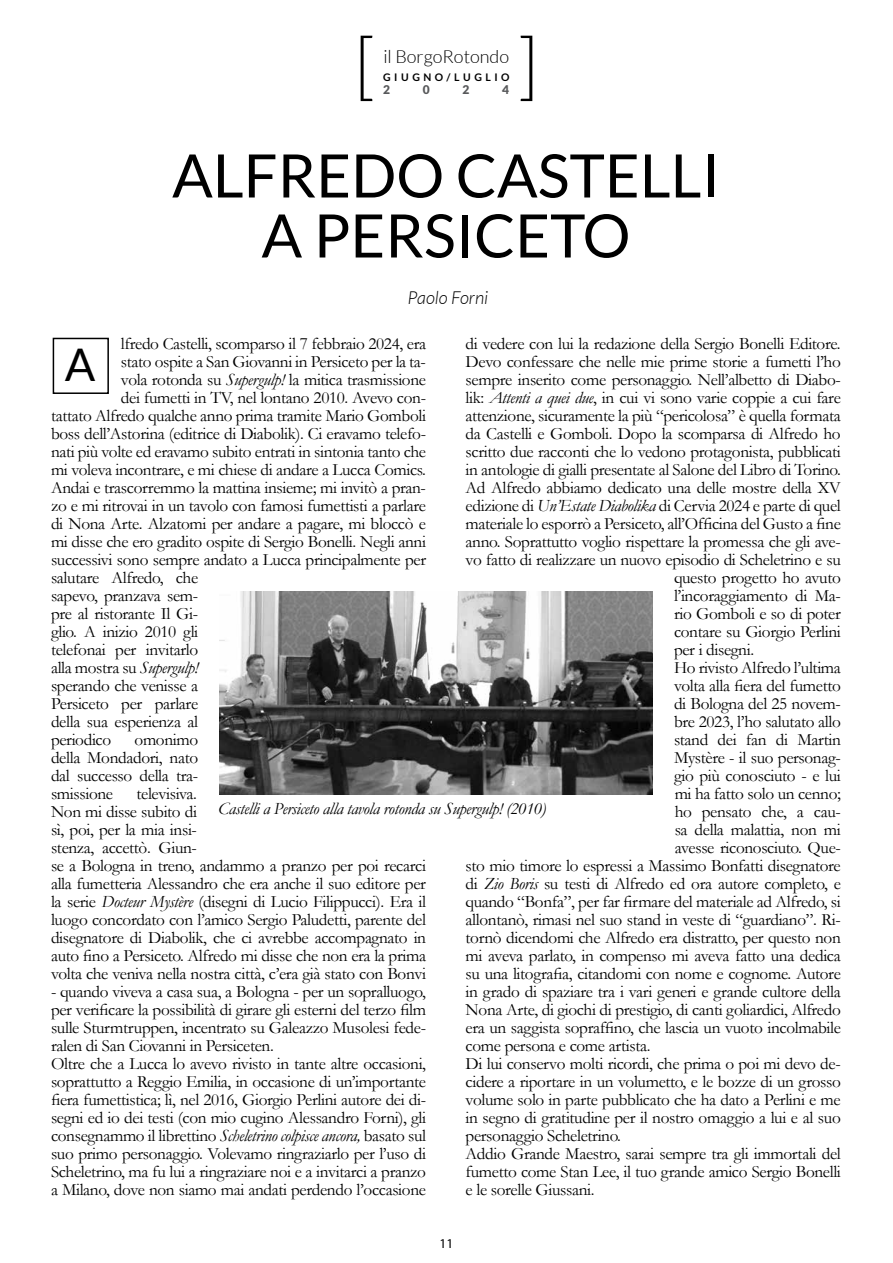
<style>
.page{position:relative;width:893px;height:1263px;background:#fff}
.page>*{position:absolute;margin:0;border:0;box-sizing:border-box;transform-origin:0 0}
.t1{font:300 73.5px "Lato";color:#000}
.t2{font:60px/60px "Lato";color:#000;text-align:center}
.t3{font:45px "Lato";color:#000}
.t4{font:300 18px "Lato";color:#000}
.t5{font:italic 300 18px "Lato";color:#000}
.t6{font:17.25px/18px "Garamond";letter-spacing:-.02em;color:#000}
.t7{font:italic 17.25px "Garamond";letter-spacing:-.02em;color:#000}
.t8{font:13.5px "Myriad Pro";color:#000}
.t9{font:900 12px "Lato";color:#58595b}
.t10{font:700 10.5px "Lato";letter-spacing:.335em;color:#000}
.s1{font-style:italic}
</style>
<div class="page">
<div style="left:53px;top:338px;width:56px;height:56px;border:2px solid #000"></div>
<img style="left:220px;top:592px;width:433px;height:202px">
<h1 class="t1" style="left:354px;top:26px;width:24px">[</h1>
<p class="t4" style="left:383px;top:47px;width:127px">il BorgoRotondo</p>
<p class="t10" style="left:383px;top:72px;width:128px">GIUGNO/LUGLIO</p>
<p class="t9" style="left:383px;top:83px;width:8px">2</p>
<p class="t9" style="left:423px;top:83px;width:8px">0</p>
<p class="t9" style="left:462px;top:83px;width:8px">2</p>
<p class="t9" style="left:502px;top:83px;width:8px">4</p>
<h2 class="t2" style="left:172px;top:145px;width:549px">ALFREDO CASTELLI<br>A PERSICETO</h2>
<p class="t5" style="left:408px;top:288px;width:82px">Paolo Forni</p>
<p class="t6" style="left:121px;top:334px;width:307px">lfredo Castelli, scomparso il 7 febbraio 2024, era</p>
<p class="t6" style="left:121px;top:352px;width:307px">stato ospite a San Giovanni in Persiceto per la ta-</p>
<p class="t6" style="left:121px;top:370px;width:307px">vola rotonda su <span class="s1">Supergulp!</span> la mitica trasmissione</p>
<p class="t6" style="left:121px;top:388px;width:307px">dei fumetti in TV, nel lontano 2010. Avevo con-</p>
<p class="t6" style="left:51px;top:406px;width:376px">tattato Alfredo qualche anno prima tramite Mario Gomboli</p>
<p class="t6" style="left:51px;top:424px;width:377px">boss dell’Astorina (editrice di Diabolik). Ci eravamo telefo-</p>
<p class="t6" style="left:51px;top:442px;width:377px">nati più volte ed eravamo subito entrati in sintonia tanto che</p>
<p class="t6" style="left:51px;top:460px;width:376px">mi voleva incontrare, e mi chiese di andare a Lucca Comics.</p>
<p class="t6" style="left:51px;top:478px;width:377px">Andai e trascorremmo la mattina insieme; mi invitò a pran-</p>
<p class="t6" style="left:51px;top:496px;width:376px">zo e mi ritrovai in un tavolo con famosi fumettisti a parlare</p>
<p class="t6" style="left:51px;top:514px;width:376px">di Nona Arte. Alzatomi per andare a pagare, mi bloccò e</p>
<p class="t6" style="left:51px;top:532px;width:377px">mi disse che ero gradito ospite di Sergio Bonelli. Negli anni</p>
<p class="t6" style="left:51px;top:550px;width:377px">successivi sono sempre andato a Lucca principalmente per</p>
<p class="t6" style="left:51px;top:568px;width:149px">salutare Alfredo, che</p>
<p class="t6" style="left:51px;top:586px;width:149px">sapevo, pranzava sem-</p>
<p class="t6" style="left:51px;top:604px;width:149px">pre al ristorante Il Gi-</p>
<p class="t6" style="left:51px;top:622px;width:149px">glio. A inizio 2010 gli</p>
<p class="t6" style="left:51px;top:640px;width:149px">telefonai per invitarlo</p>
<p class="t6" style="left:51px;top:658px;width:149px">alla mostra su <span class="s1">Supergulp!</span></p>
<p class="t6" style="left:51px;top:676px;width:149px">sperando che venisse a</p>
<p class="t6" style="left:51px;top:694px;width:149px">Persiceto per parlare</p>
<p class="t6" style="left:51px;top:712px;width:149px">della sua esperienza al</p>
<p class="t6" style="left:51px;top:730px;width:62px">periodico</p>
<p class="t6" style="left:466px;top:334px;width:377px">di vedere con lui la redazione della Sergio Bonelli Editore.</p>
<p class="t6" style="left:466px;top:352px;width:377px">Devo confessare che nelle mie prime storie a fumetti l’ho</p>
<p class="t6" style="left:466px;top:370px;width:377px">sempre inserito come personaggio. Nell’albetto di Diabo-</p>
<p class="t6" style="left:466px;top:388px;width:377px">lik: <span class="s1">Attenti a quei due</span>, in cui vi sono varie coppie a cui fare</p>
<p class="t6" style="left:466px;top:406px;width:377px">attenzione, sicuramente la più “pericolosa” è quella formata</p>
<p class="t6" style="left:466px;top:424px;width:377px">da Castelli e Gomboli. Dopo la scomparsa di Alfredo ho</p>
<p class="t6" style="left:466px;top:442px;width:377px">scritto due racconti che lo vedono protagonista, pubblicati</p>
<p class="t6" style="left:466px;top:460px;width:377px">in antologie di gialli presentate al Salone del Libro di Torino.</p>
<p class="t6" style="left:466px;top:478px;width:377px">Ad Alfredo abbiamo dedicato una delle mostre della XV</p>
<p class="t6" style="left:466px;top:496px;width:377px">edizione di <span class="s1">Un’Estate Diabolika</span> di Cervia 2024 e parte di quel</p>
<p class="t6" style="left:466px;top:514px;width:377px">materiale lo esporrò a Persiceto, all’Officina del Gusto a fine</p>
<p class="t6" style="left:466px;top:532px;width:377px">anno. Soprattutto voglio rispettare la promessa che gli ave-</p>
<p class="t6" style="left:466px;top:550px;width:377px">vo fatto di realizzare un nuovo episodio di Scheletrino e su</p>
<p class="t6" style="left:674px;top:568px;width:168px">questo progetto ho avuto</p>
<p class="t6" style="left:674px;top:586px;width:168px">l’incoraggiamento di Ma-</p>
<p class="t6" style="left:674px;top:604px;width:168px">rio Gomboli e so di poter</p>
<p class="t6" style="left:674px;top:622px;width:168px">contare su Giorgio Perlini</p>
<p class="t6" style="left:674px;top:640px;width:82px">per i disegni.</p>
<p class="t6" style="left:674px;top:658px;width:168px">Ho rivisto Alfredo l’ultima</p>
<p class="t6" style="left:674px;top:676px;width:168px">volta alla fiera del fumetto</p>
<p class="t6" style="left:674px;top:694px;width:168px">di Bologna del 25 novem-</p>
<p class="t6" style="left:674px;top:712px;width:168px">bre 2023, l’ho salutato allo</p>
<p class="t6" style="left:674px;top:730px;width:168px">stand dei fan di Martin</p>
<p class="t6" style="left:674px;top:748px;width:168px">Mystère - il suo personag-</p>
<p class="t6" style="left:674px;top:766px;width:168px">gio più conosciuto - e lui</p>
<p class="t6" style="left:675px;top:784px;width:168px">mi ha fatto solo un cenno;</p>
<p class="t6" style="left:675px;top:802px;width:168px">ho pensato che, a cau-</p>
<p class="t6" style="left:675px;top:820px;width:168px">sa della malattia, non mi</p>
<p class="t6" style="left:675px;top:838px;width:168px">avesse riconosciuto. Que-</p>
<p class="t6" style="left:466px;top:856px;width:377px">sto mio timore lo espressi a Massimo Bonfatti disegnatore</p>
<p class="t6" style="left:466px;top:874px;width:377px">di <span class="s1">Zio Boris</span> su testi di Alfredo ed ora autore completo, e</p>
<p class="t6" style="left:466px;top:892px;width:377px">quando “Bonfa”, per far firmare del materiale ad Alfredo, si</p>
<p class="t6" style="left:466px;top:910px;width:377px">allontanò, rimasi nel suo stand in veste di “guardiano”. Ri-</p>
<p class="t6" style="left:466px;top:928px;width:377px">tornò dicendomi che Alfredo era distratto, per questo non</p>
<p class="t6" style="left:466px;top:946px;width:377px">mi aveva parlato, in compenso mi aveva fatto una dedica</p>
<p class="t6" style="left:466px;top:964px;width:377px">su una litografia, citandomi con nome e cognome. Autore</p>
<p class="t6" style="left:466px;top:982px;width:377px">in grado di spaziare tra i vari generi e grande cultore della</p>
<p class="t6" style="left:466px;top:1000px;width:377px">Nona Arte, di giochi di prestigio, di canti goliardici, Alfredo</p>
<p class="t6" style="left:466px;top:1018px;width:377px">era un saggista sopraffino, che lascia un vuoto incolmabile</p>
<p class="t6" style="left:466px;top:1036px;width:186px">come persona e come artista.</p>
<p class="t6" style="left:466px;top:1054px;width:377px">Di lui conservo molti ricordi, che prima o poi mi devo de-</p>
<p class="t6" style="left:466px;top:1072px;width:377px">cidere a riportare in un volumetto, e le bozze di un grosso</p>
<p class="t6" style="left:466px;top:1090px;width:377px">volume solo in parte pubblicato che ha dato a Perlini e me</p>
<p class="t6" style="left:466px;top:1108px;width:377px">in segno di gratitudine per il nostro omaggio a lui e al suo</p>
<p class="t6" style="left:466px;top:1126px;width:157px">personaggio Scheletrino.</p>
<p class="t6" style="left:466px;top:1144px;width:377px">Addio Grande Maestro, sarai sempre tra gli immortali del</p>
<p class="t6" style="left:466px;top:1162px;width:377px">fumetto come Stan Lee, il tuo grande amico Sergio Bonelli</p>
<p class="t6" style="left:466px;top:1180px;width:130px">e le sorelle Giussani.</p>
<h3 class="t3" style="left:65px;top:339px;width:32px">A</h3>
<p class="t6" style="left:51px;top:730px;width:149px;text-align:justify;text-indent:84px">omonimo della Mondadori, nato dal successo della tra&shy;smissione</p>
<p class="t6" style="left:51px;top:784px;width:377px;text-indent:85px">televisiva.<br>Non mi disse subito di<br>sì, poi, per la mia insi-<br>stenza, accettò. Giun-<br>se a Bologna in treno, andammo a pranzo per poi recarci alla fumetteria Alessandro che era anche il suo editore per la serie <span class="s1">Docteur Mystère</span> (disegni di Lucio Filippucci). Era il luogo concordato con l’amico Sergio Paludetti, parente del disegnatore di Diabolik, che ci avrebbe accompagnato in auto fino a Persiceto. Alfredo mi disse che non era la prima volta che veniva nella nostra città, c’era già stato con Bonvi</p>
<p class="t6" style="left:51px;top:982px;width:377px">- quando viveva a casa sua, a Bologna - per un sopralluogo, per verificare la possibilità di girare gli esterni del terzo film sulle Sturmtruppen, incentrato su Galeazzo Musolesi fede&shy;ralen di San Ciovanni in Persiceten.<br>Oltre che a Lucca lo avevo rivisto in tante altre occasioni, soprattutto a Reggio Emilia, in occasione di un’importante fiera fumettistica; lì, nel 2016, Giorgio Perlini autore dei di&shy;segni ed io dei testi (con mio cugino Alessandro Forni), gli consegnammo il librettino <span class="s1">Scheletrino colpisce ancora,</span> basato sul suo primo personaggio. Volevamo ringraziarlo per l’uso di Scheletrino, ma fu lui a ringraziare noi e a invitarci a pranzo a Milano, dove non siamo mai andati perdendo l’occasione</p>
<p class="t7" style="left:218px;top:798px;width:329px">Castelli a Persiceto alla tavola rotonda su Supergulp! (2010)</p>
<p class="t8" style="left:440px;top:1235px;width:15px">11</p>
</div>
